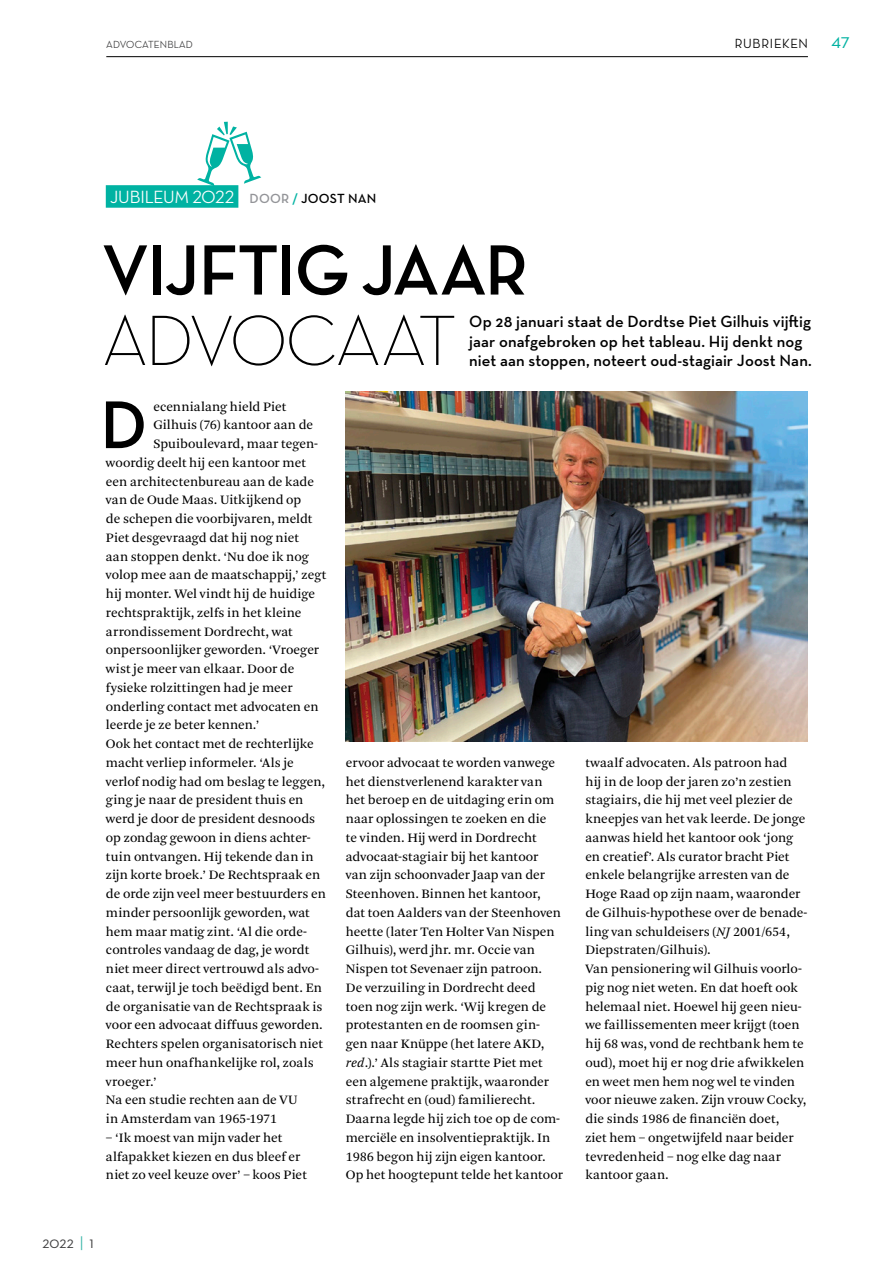
<style>
.page{position:relative;width:893px;height:1263px;background:#fff}
.page>*{position:absolute;margin:0;border:0;box-sizing:border-box;transform-origin:0 0}
.t1{font:72.3px/70.3px "Neutraface Display Bold Alt";letter-spacing:-.02em;color:#000}
.P_Start{font:68.7px "Neutraface Display Bold Alt";color:#000}
.t2{font:500 21px "Neutraface Display";color:#00b2a2}
.chapeau_small{font:18px "Neutraface Display Medium Alt";letter-spacing:-.015em;color:#fff}
.P_Intro{font:600 16.5px/19.5px "Neutraface Text";letter-spacing:.005em;color:#000}
.t3{font:500 16.5px "Neutraface Display";color:#404041}
.P_Start-2{font:13.5px/18.8px "Arnhem Blond";color:#000}
.Author{font:600 13.5px "Neutraface Text";letter-spacing:.015em;color:#000}
.t4{font:13.5px "Neutraface Display Medium Alt";letter-spacing:.06em;color:#000}
.t5{font:500 10.5px "Neutraface Display";letter-spacing:.005em;color:#404041}
.s1{color:#939498}
.s2{color:#00b2a2}
.s3{font-family:"Neutraface Display Light Alt"}
.s4{font-style:italic}
.s5{color:#3eb7aa}
</style>
<div class="page">
<hr style="left:106px;top:56px;width:702px;height:1px;background:#000">
<img style="left:346px;top:392px;width:462px;height:349px">
<svg style="left:197px;top:122px;width:64px;height:64px"></svg>
<div style="left:106px;top:185px;width:132px;height:23px;background:#00b2a2"></div>
<p class="t5" style="left:106px;top:38px;width:88px">ADVOCATENBLAD</p>
<p class="t4" style="left:735px;top:36px;width:65px">RUBRIEKEN</p>
<h3 class="t2" style="left:831px;top:30px;width:20px">47</h3>
<p class="chapeau_small" style="left:110px;top:187px;width:126px">JUBILEU M 2022</p>
<p class="Author" style="left:250px;top:190px;width:128px"><span class="s1">DOOR</span> <span class="s2">/</span> JOOST NAN</p>
<h1 class="t1" style="left:102px;top:236px;width:427px">VIJFTIG JAAR<br><span class="s3">ADVOCAAT</span></h1>
<p class="P_Intro" style="left:469px;top:312px;width:344px">Op 28 januari staat de Dordtse Piet Gilhuis vijftig jaar onafgebroken op het tableau. Hij denkt nog niet aan stoppen, noteert oud-stagiair Joost Nan.</p>
<p class="P_Start" style="left:101px;top:387px;width:47px">D</p>
<p class="P_Start-2" style="left:153px;top:397px;width:134px">ecennialang hield Piet</p>
<p class="P_Start-2" style="left:153px;top:416px;width:161px">Gilhuis (76) kantoor aan de</p>
<p class="P_Start-2" style="left:153px;top:435px;width:166px">Spuiboulevard, maar tegen-</p>
<p class="P_Start-2" style="left:106px;top:453px;width:201px">woordig deelt hij een kantoor met</p>
<p class="P_Start-2" style="left:106px;top:472px;width:210px">een architectenbureau aan de kade</p>
<p class="P_Start-2" style="left:106px;top:491px;width:197px">van de Oude Maas. Uitkijkend op</p>
<p class="P_Start-2" style="left:106px;top:510px;width:208px">de schepen die voorbijvaren, meldt</p>
<p class="P_Start-2" style="left:106px;top:528px;width:195px">Piet desgevraagd dat hij nog niet</p>
<p class="P_Start-2" style="left:106px;top:547px;width:204px">aan stoppen denkt. ‘Nu doe ik nog</p>
<p class="P_Start-2" style="left:106px;top:566px;width:222px">volop mee aan de maatschappij,’ zegt</p>
<p class="P_Start-2" style="left:106px;top:585px;width:211px">hij monter. Wel vindt hij de huidige</p>
<p class="P_Start-2" style="left:106px;top:603px;width:197px">rechtspraktijk, zelfs in het kleine</p>
<p class="P_Start-2" style="left:106px;top:622px;width:188px">arrondissement Dordrecht, wat</p>
<p class="P_Start-2" style="left:106px;top:641px;width:215px">onpersoonlijker geworden. ‘Vroeger</p>
<p class="P_Start-2" style="left:106px;top:660px;width:190px">wist je meer van elkaar. Door de</p>
<p class="P_Start-2" style="left:106px;top:678px;width:188px">fysieke rolzittingen had je meer</p>
<p class="P_Start-2" style="left:106px;top:697px;width:214px">onderling contact met advocaten en</p>
<p class="P_Start-2" style="left:106px;top:716px;width:155px">leerde je ze beter kennen.’</p>
<p class="P_Start-2" style="left:106px;top:735px;width:221px">Ook het contact met de rechterlijke macht verliep informeler. ‘Als je verlof nodig had om beslag te leggen, ging je naar de president thuis en werd je door de president desnoods op zondag gewoon in diens achter&shy;tuin ontvangen. Hij tekende dan in zijn korte broek.’ De Rechtspraak en de orde zijn veel meer bestuurders en minder persoonlijk geworden, wat hem maar matig zint. ‘Al die orde&shy;controles vandaag de dag, je wordt niet meer direct vertrouwd als advo&shy;caat, terwijl je toch beëdigd bent. En de organisatie van de Rechtspraak is voor een advocaat diffuus geworden.<br>Rechters spelen organisatorisch niet meer hun onafhankelijke rol, zoals vroeger.’</p>
<p class="P_Start-2" style="left:106px;top:1091px;width:193px">Na een studie rechten aan de VU in Amsterdam van 1965-1971</p>
<p class="P_Start-2" style="left:106px;top:1128px;width:202px">– ‘Ik moest van mijn vader het alfapakket kiezen en dus bleef er niet zo veel keuze over’ – koos Piet</p>
<p class="P_Start-2" style="left:346px;top:753px;width:219px">ervoor advocaat te worden vanwege het dienstverlenend karakter van het beroep en de uitdaging erin om naar oplossingen te zoeken en die<br>te vinden. Hij werd in Dordrecht advocaat-stagiair bij het kantoor van zijn schoonvader Jaap van der Steenhoven. Binnen het kantoor, dat toen Aalders van der Steenhoven heette (later Ten Holter Van Nispen Gilhuis), werd jhr. mr. Occie van Nispen tot Sevenaer zijn patroon.<br>De verzuiling in Dordrecht deed toen nog zijn werk. ‘Wij kregen de protestanten en de roomsen gin&shy;gen naar Knüppe (het latere AKD, <span class="s4">red</span>.).’ Als stagiair startte Piet met een algemene praktijk, waaronder strafrecht en (oud) familierecht.<br>Daarna legde hij zich toe op de com&shy;merciële en insolventiepraktijk. In 1986 begon hij zijn eigen kantoor.<br>Op het hoogtepunt telde het kantoor</p>
<p class="P_Start-2" style="left:585px;top:753px;width:224px">twaalf advocaten. Als patroon had<br>hij in de loop der jaren zo’n zestien stagiairs, die hij met veel plezier de kneepjes van het vak leerde. De jonge aanwas hield het kantoor ook ‘jong en creatief’. Als curator bracht Piet enkele belangrijke arresten van de Hoge Raad op zijn naam, waaronder de Gilhuis-hypothese over de benade&shy;ling van schuldeisers (<span class="s4">NJ</span> 2001/654, Diepstraten/Gilhuis).</p>
<p class="P_Start-2" style="left:585px;top:960px;width:223px">Van pensionering wil Gilhuis voorlo&shy;pig nog niet weten. En dat hoeft ook helemaal niet. Hoewel hij geen nieu&shy;we faillissementen meer krijgt (toen hij 68 was, vond de rechtbank hem te oud), moet hij er nog drie afwikkelen en weet men hem nog wel te vinden voor nieuwe zaken. Zijn vrouw Cocky, die sinds 1986 de financiën doet,<br>ziet hem – ongetwijfeld naar beider tevredenheid – nog elke dag naar kantoor gaan.</p>
<p class="t3" style="left:43px;top:1233px;width:53px">2022 <span class="s5">|</span> 1</p>
</div>
